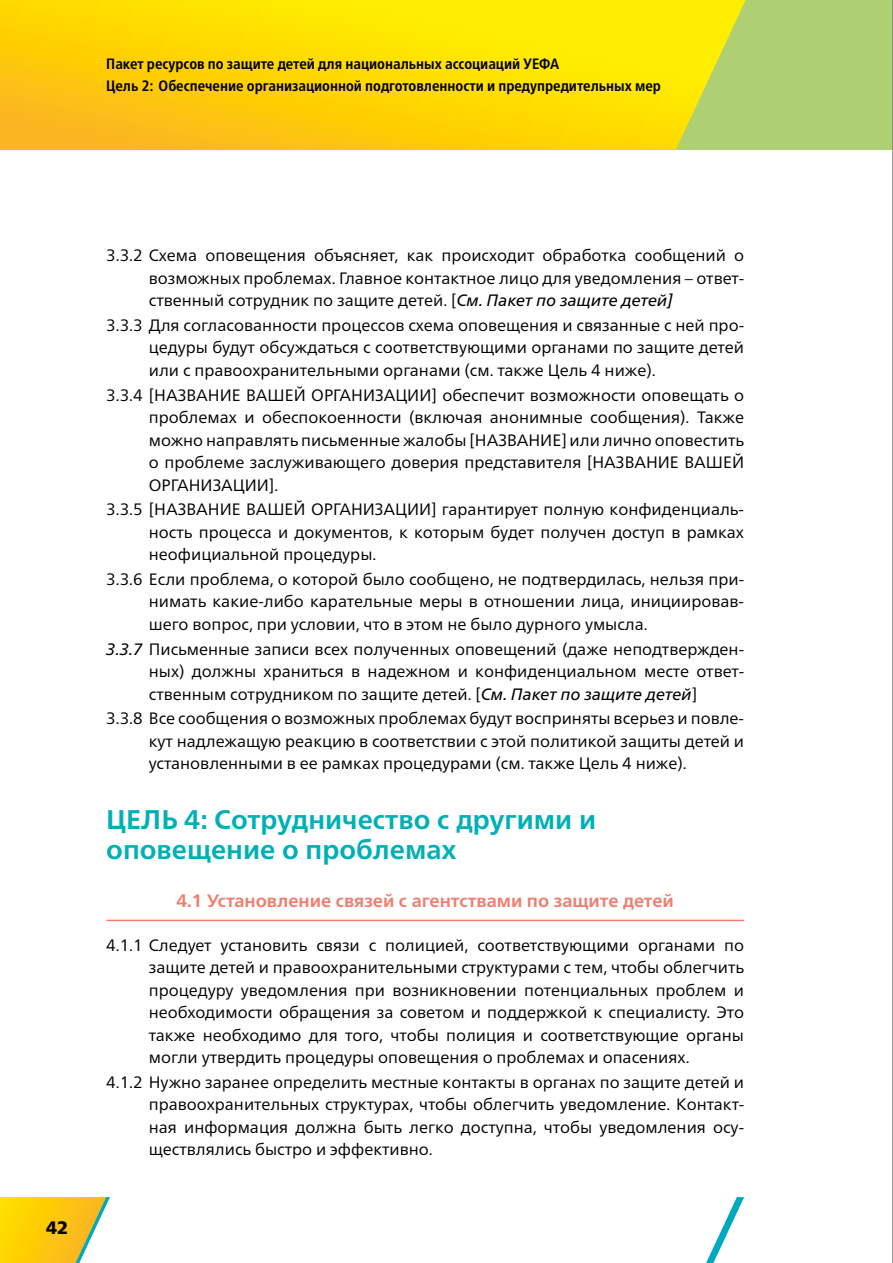
<style>
.page{position:relative;width:893px;height:1263px;background:#fff}
.page>*{position:absolute;margin:0;border:0;box-sizing:border-box;transform-origin:0 0}
.t1{font:700 27px/30px "Frutiger Neue LTW1 G";color:#00b0b5}
.t2{font:700 18px "Frutiger Neue LTW1 G";color:#ef7e70}
.t3{font:900 18px "Frutiger Neue LTW1 G";color:#000}
.t4{font:16.5px/22.5px "Frutiger Neue LTW1 G";color:#000;text-align:justify}
.t5{font:700 condensed 15px/21.6px "Frutiger Neue LTW1 G";color:#000}
.s1{font-style:italic}
</style>
<div class="page">
<svg style="left:706px;top:1197px;width:38px;height:66px"></svg>
<svg style="left:0;top:1197px;width:110px;height:66px;background:#f5cf33"></svg>
<div style="left:0;top:0;width:893px;height:150px;background:#afcf73"></div>
<svg style="left:0;top:0;width:746px;height:150px;background:#fad809"></svg>
<hr style="left:892px;top:0;width:1px;height:1263px;background:#7c7f84">
<hr style="left:106px;top:920px;width:638px;height:1px;background:#ef7e70">
<p class="t5" style="left:106px;top:53px;width:556px">Пакет ресурсов по защите детей для национальных ассоциаций УЕФА<br>Цель 2: Обеспечение организационной подготовленности и предупредительных мер</p>
<p class="t3" style="left:46px;top:1216px;width:24px">42</p>
<p class="t4" style="left:149px;top:244px;width:597px;text-indent:-43px">3.3.2 Схема оповещения объясняет, как происходит обработка сообщений о возможных проблемах. Главное контактное лицо для уведомления – ответ&shy;ственный сотрудник по защите детей. [<span class="s1">См. Пакет по защите детей]</span></p>
<p class="t4" style="left:149px;top:314px;width:597px;text-indent:-43px">3.3.3 Для согласованности процессов схема оповещения и связанные с ней про&shy;цедуры будут обсуждаться с соответствующими органами по защите детей или с правоохранительными органами (см. также Цель 4 ниже).</p>
<p class="t4" style="left:149px;top:383px;width:597px;text-indent:-43px">3.3.4 [НАЗВАНИЕ ВАШЕЙ ОРГАНИЗАЦИИ] обеспечит возможности оповещать о проблемах и обеспокоенности (включая анонимные сообщения). Также можно направлять письменные жалобы [НАЗВАНИЕ] или лично оповестить о проблеме заслуживающего доверия представителя [НАЗВАНИЕ ВАШЕЙ ОРГАНИЗАЦИИ].</p>
<p class="t4" style="left:149px;top:498px;width:597px;text-indent:-43px">3.3.5 [НАЗВАНИЕ ВАШЕЙ ОРГАНИЗАЦИИ] гарантирует полную конфиденциаль&shy;ность процесса и документов, к которым будет получен доступ в рамках неофициальной процедуры.</p>
<p class="t4" style="left:149px;top:568px;width:597px;text-indent:-43px">3.3.6 Если проблема, о которой было сообщено, не подтвердилась, нельзя при&shy;нимать какие-либо карательные меры в отношении лица, инициировав&shy;шего вопрос, при условии, что в этом не было дурного умысла.</p>
<p class="t4" style="left:149px;top:637px;width:597px;text-indent:-43px"><span class="s1">3.3.7</span> Письменные записи всех полученных оповещений (даже неподтвержден&shy;ных) должны храниться в надежном и конфиденциальном месте ответ&shy;ственным сотрудником по защите детей. [<span class="s1">См. Пакет по защите детей</span>]</p>
<p class="t4" style="left:149px;top:707px;width:597px;text-indent:-43px">3.3.8 Все сообщения о возможных проблемах будут восприняты всерьез и повле&shy;кут надлежащую реакцию в соответствии с этой политикой защиты детей и установленными в ее рамках процедурами (см. также Цель 4 ниже).</p>
<h1 class="t1" style="left:106px;top:804px;width:491px">ЦЕЛЬ 4: Сотрудничество с другими и оповещение о проблемах</h1>
<p class="t2" style="left:176px;top:890px;width:499px">4.1 Установление связей с агентствами по защите детей</p>
<p class="t4" style="left:149px;top:933px;width:597px;text-indent:-43px">4.1.1 Следует установить связи с полицией, соответствующими органами по защите детей и правоохранительными структурами с тем, чтобы облегчить процедуру уведомления при возникновении потенциальных проблем и необходимости обращения за советом и поддержкой к специалисту. Это также необходимо для того, чтобы полиция и соответствующие органы могли утвердить процедуры оповещения о проблемах и опасениях.</p>
<p class="t4" style="left:149px;top:1071px;width:597px;text-indent:-43px">4.1.2 Нужно заранее определить местные контакты в органах по защите детей и правоохранительных структурах, чтобы облегчить уведомление. Контакт&shy;ная информация должна быть легко доступна, чтобы уведомления осу&shy;ществлялись быстро и эффективно.</p>
</div>
